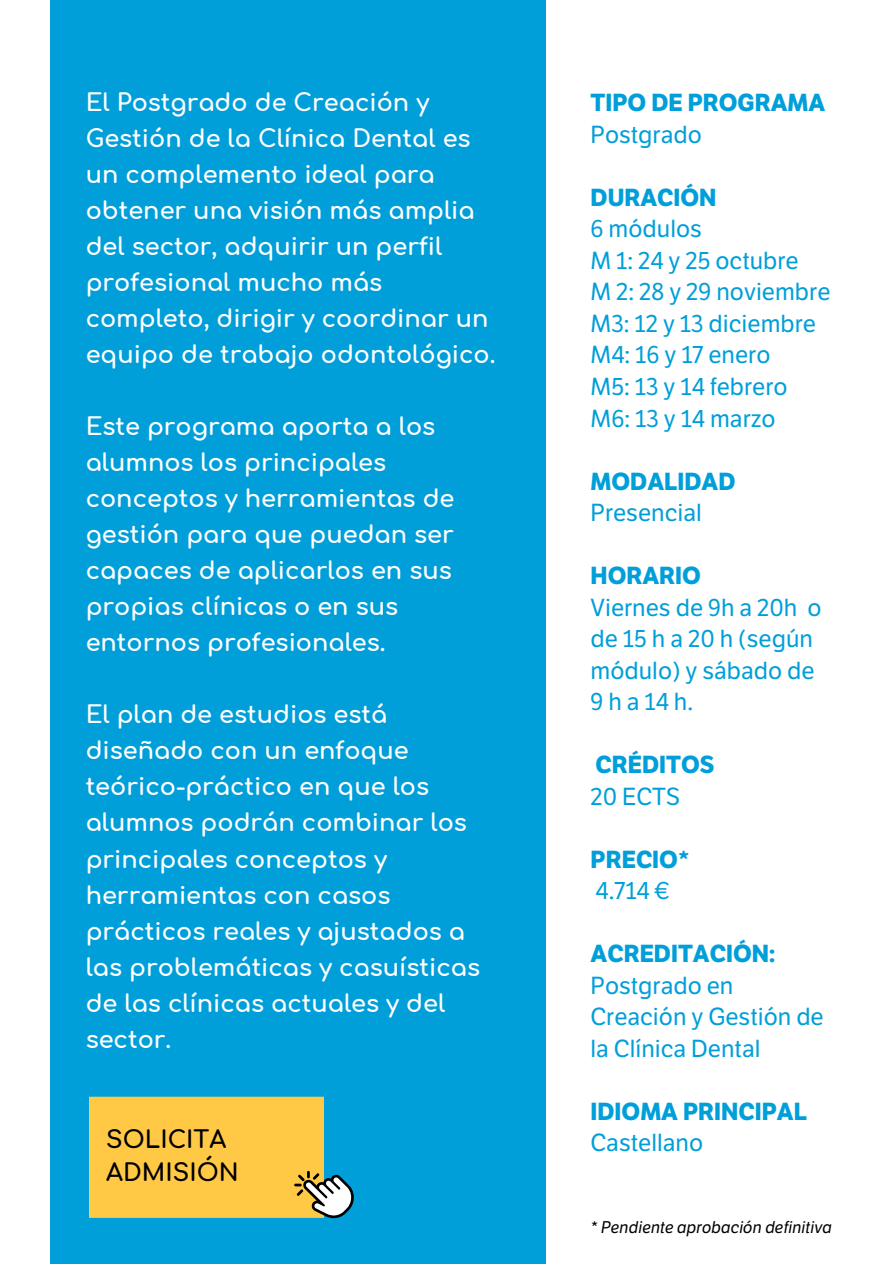
<style>
.page{position:relative;width:894px;height:1264px;background:#fff}
.page>*{position:absolute;margin:0;border:0;box-sizing:border-box;transform-origin:0 0}
.t1{font:700 24px/36px "Comfortaa";color:#fff}
.t2{font:24px/31.5px "LFT Etica";color:#009fda}
.t3{font:700 24px "LFT Etica";color:#009fda}
.t4{font:700 24px/32.7px "Comfortaa";color:#000}
.t5{font:italic 16.5px "LFT Etica";color:#000}
</style>
<div class="page">
<div style="left:50px;top:0;width:495px;height:1263px;background:#009fda"></div>
<svg style="left:89px;top:1096px;width:265px;height:122px;background:#e4c256"></svg>
<h3 class="t1" style="left:86px;top:85px;width:411px">El Postgrado de Creación y<br>Gestión de la Clínica Dental es un complemento ideal para obtener una visión más amplia del sector, adquirir un perfil profesional mucho más completo, dirigir y coordinar un equipo de trabajo odontológico.</h3>
<h3 class="t1" style="left:86px;top:409px;width:370px">Este programa aporta a los alumnos los principales conceptos y herramientas de gestión para que puedan ser capaces de aplicarlos en sus propias clínicas o en sus entornos profesionales.</h3>
<p class="t1" style="left:86px;top:697px;width:396px">El plan de estudios está diseñado con un enfoque teórico-práctico en que los alumnos podrán combinar los principales conceptos y herramientas con casos prácticos reales y ajustados a las problemáticas y casuísticas de las clínicas actuales y del sector.</p>
<h3 class="t4" style="left:106px;top:1124px;width:134px">SOLICITA<br>ADMISIÓN</h3>
<p class="t3" style="left:590px;top:89px;width:236px">TIPO DE PROGRAMA</p>
<p class="t2" style="left:590px;top:119px;width:113px">Postgrado</p>
<p class="t3" style="left:590px;top:184px;width:127px">DURACIÓN</p>
<p class="t2" style="left:590px;top:214px;width:241px">6 módulos<br>M 1: 24 y 25 octubre<br>M 2: 28 y 29 noviembre<br>M3: 12 y 13 diciembre<br>M4: 16 y 17 enero<br>M5: 13 y 14 febrero<br>M6: 13 y 14 marzo</p>
<p class="t3" style="left:590px;top:467px;width:146px">MODALIDAD</p>
<p class="t2" style="left:590px;top:497px;width:113px">Presencial</p>
<p class="t3" style="left:590px;top:562px;width:112px">HORARIO</p>
<p class="t2" style="left:590px;top:592px;width:232px">Viernes de 9h a 20h o de 15 h a 20 h (según módulo) y sábado de<br>9ha14h.</p>
<p class="t3" style="left:595px;top:751px;width:121px">CRÉDITOS</p>
<p class="t2" style="left:590px;top:781px;width:91px">20 ECTS</p>
<p class="t3" style="left:590px;top:845px;width:100px">PRECIO*</p>
<p class="t2" style="left:595px;top:875px;width:75px">4.714 €</p>
<p class="t3" style="left:590px;top:940px;width:186px">ACREDITACIÓN:</p>
<p class="t2" style="left:590px;top:970px;width:235px">Postgrado en<br>Creación y Gestión de la Clínica Dental</p>
<p class="t3" style="left:590px;top:1097px;width:218px">IDIOMA PRINCIPAL</p>
<p class="t2" style="left:590px;top:1127px;width:114px">Castellano</p>
<h1 class="t5" style="left:590px;top:1217px;width:243px">* Pendiente aprobación definitiva</h1>
</div>
